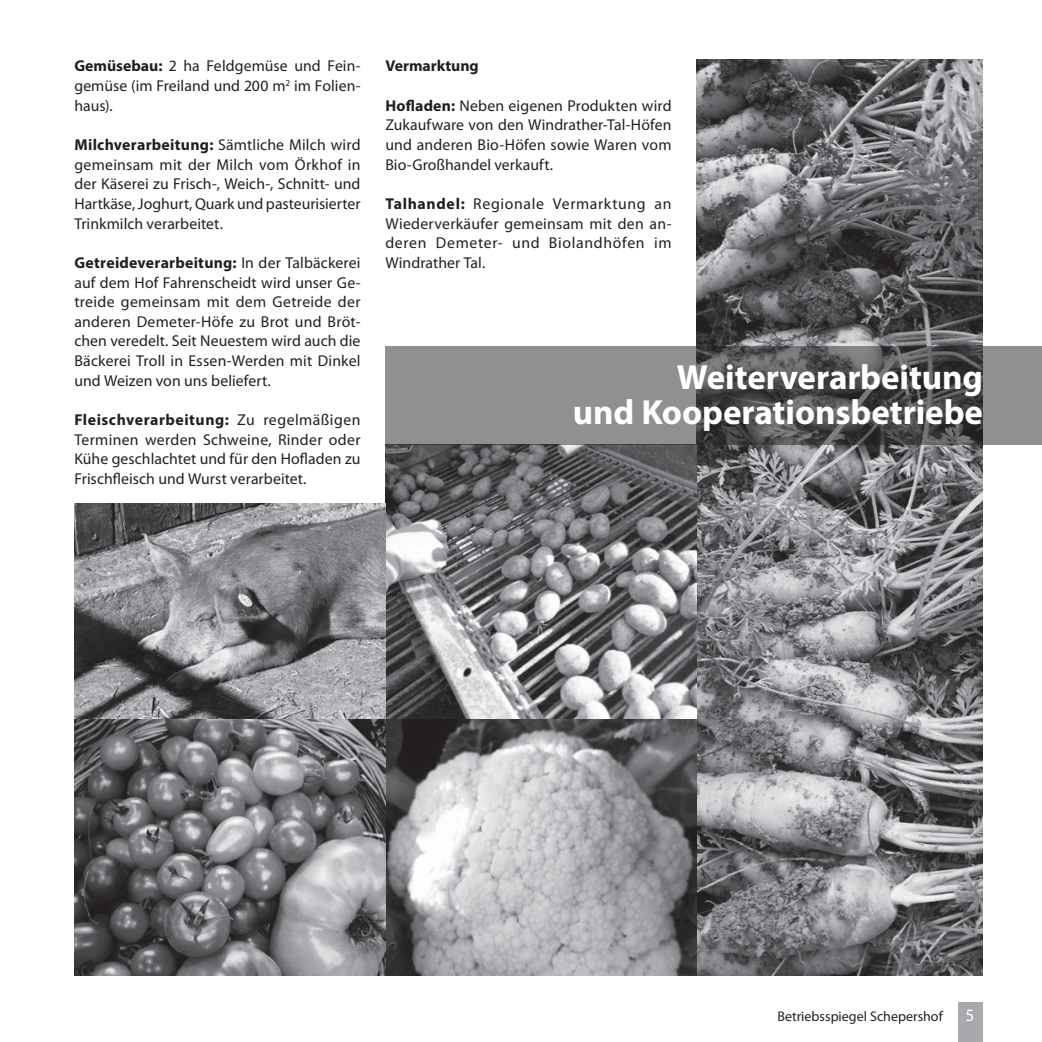
<style>
.page{position:relative;width:1042px;height:1042px;background:#fff}
.page>*{position:absolute;margin:0;border:0;box-sizing:border-box;transform-origin:0 0}
.t1{font:700 35px/35px "Myriad Pro";letter-spacing:-.005em;color:#fff;text-align:right}
.t2{font:17.5px "Myriad Pro";color:#fff}
.t3{font:15.75px/19.6px "Myriad Pro";letter-spacing:.005em;color:#231f20;text-align:justify}
.t4{font:700 15.75px "Myriad Pro";color:#231f20}
.t5{font:14px "Myriad Pro";color:#231f20}
.s1{font-weight:700}
</style>
<div class="page">
<img style="left:696px;top:60px;width:286px;height:915px">
<img style="left:385px;top:445px;width:311px;height:530px">
<img style="left:74px;top:504px;width:311px;height:471px">
<hr style="left:0;top:388px;width:1px;height:57px;background:#231f20">
<div style="left:957px;top:1002px;width:25px;height:40px;background:#a8a9ad"></div>
<svg style="left:385px;top:346px;width:657px;height:99px;background:#737172"></svg>
<p class="t3" style="left:74px;top:57px;width:288px"><span class="s1">Gemüsebau:</span> 2 ha Feldgemüse und Fein&shy;gemüse (im Freiland und 200 m<sup>2</sup> im Folien&shy;haus).</p>
<p class="t3" style="left:74px;top:135px;width:288px"><span class="s1">Milchverarbeitung:</span> Sämtliche Milch wird gemeinsam mit der Milch vom Örkhof in der Käserei zu Frisch-, Weich-, Schnitt- und Hartkäse, Joghurt, Quark und pasteurisierter Trinkmilch verarbeitet.</p>
<p class="t3" style="left:74px;top:253px;width:288px"><span class="s1">Getreideverarbeitung:</span> In der Talbäckerei auf dem Hof Fahrenscheidt wird unser Ge&shy;treide gemeinsam mit dem Getreide der anderen Demeter-Höfe zu Brot und Bröt&shy;chen veredelt. Seit Neuestem wird auch die Bäckerei Troll in Essen-Werden mit Dinkel und Weizen von uns beliefert.</p>
<p class="t3" style="left:74px;top:410px;width:288px"><span class="s1">Fleischverarbeitung:</span> Zu regelmäßigen Terminen werden Schweine, Rinder oder Kühe geschlachtet und für den Hofladen zu Frischfleisch und Wurst verarbeitet.</p>
<p class="t4" style="left:385px;top:56px;width:95px">Vermarktung</p>
<p class="t3" style="left:385px;top:96px;width:288px"><span class="s1">Hofladen:</span> Neben eigenen Produkten wird Zukaufware von den Windrather-Tal-Höfen und anderen Bio-Höfen sowie Waren vom Bio-Großhandel verkauft.</p>
<p class="t3" style="left:385px;top:194px;width:288px"><span class="s1">Talhandel:</span> Regionale Vermarktung an Wiederverkäufer gemeinsam mit den an&shy;deren Demeter- und Biolandhöfen im Windrather Tal.</p>
<h1 class="t1" style="left:573px;top:358px;width:412px">Weiterverarbeitung<br>und Kooperationsbetriebe</h1>
<p class="t5" style="left:777px;top:1009px;width:167px">Betriebsspiegel Schepershof</p>
<p class="t2" style="left:965px;top:1006px;width:10px">5</p>
</div>
